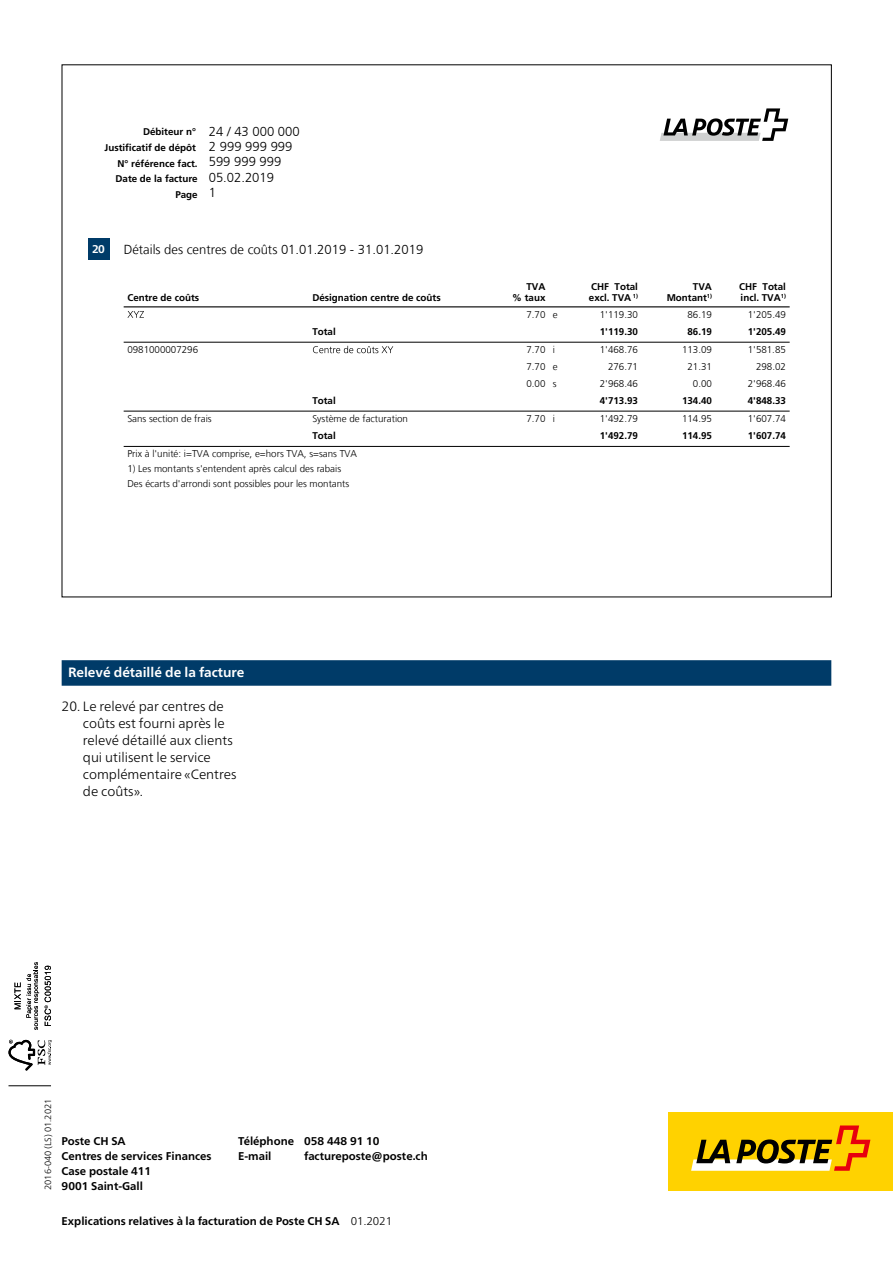
<style>
.page{position:relative;width:893px;height:1263px;background:#fff}
.page>*{position:absolute;margin:0;border:0;box-sizing:border-box;transform-origin:0 0}
.t1{font:300 13.5px/17px "Frutiger Neue LT Pro";color:#000}
.t2{font:700 13.5px "Frutiger Neue LT Pro";color:#fff}
.t3{font:300 13.05px/15.6px "Frutiger";color:#000}
.t4{font:700 11.25px "Frutiger Neue LT Pro";color:#000}
.t5{font:700 11.25px "Frutiger Neue LT Pro";color:#fff}
.t6{font:300 9.75px/14.9px "Frutiger";color:#000}
.t7{font:700 9.75px/11.4px "Frutiger";color:#000;text-align:right}
.t8{font:300 9px "Frutiger Neue LT Pro";color:#000}
.s1{font-weight:300;font-size:13.05px}
.s2{font-weight:300}
</style>
<div class="page">
<div style="left:62px;top:660px;width:769px;height:26px;background:#003b68"></div>
<hr style="left:9px;top:1085px;width:42px;height:1px;background:#000">
<svg style="left:9px;top:1040px;width:43px;height:30px"></svg>
<svg style="left:15px;top:962px;width:24px;height:68px"></svg>
<svg style="left:45px;top:966px;width:6px;height:60px"></svg>
<svg style="left:660px;top:108px;width:128px;height:33px"></svg>
<hr style="left:124px;top:306px;width:666px;height:1px;background:#000">
<hr style="left:124px;top:342px;width:666px;height:1px;background:#000">
<hr style="left:124px;top:411px;width:666px;height:1px;background:#000">
<hr style="left:124px;top:446px;width:666px;height:1px;background:#000">
<svg style="left:127px;top:311px;width:17px;height:7px"></svg>
<svg style="left:313px;top:346px;width:80px;height:7px"></svg>
<div style="left:88px;top:238px;width:21px;height:21px;background:#003b68"></div>
<div style="left:669px;top:1113px;width:224px;height:78px;background:#ffd200"></div>
<svg style="left:691px;top:1125px;width:179px;height:46px"></svg>
<p class="t3" style="left:209px;top:123px;width:92px">24 / 43 000 000<br>2 999 999 999</p>
<p class="t7" style="left:143px;top:126px;width:54px">Débiteur n°</p>
<p class="t7" style="left:105px;top:142px;width:93px">Justificatif de dépôt</p>
<p class="t7" style="left:118px;top:158px;width:165px">N° référence fact. <span class="s1">599 999 999</span></p>
<p class="t7" style="left:116px;top:173px;width:160px">Date de la facture <span class="s1">05.02.2019</span></p>
<p class="t7" style="left:175px;top:188px;width:42px">Page <span class="s1">1</span></p>
<p class="t5" style="left:92px;top:243px;width:14px">20</p>
<p class="t3" style="left:124px;top:242px;width:301px">Détails des centres de coûts 01.01.2019 - 31.01.2019</p>
<p class="t7" style="left:127px;top:292px;width:73px">Centre de coûts</p>
<p class="t7" style="left:312px;top:292px;width:130px">Désignation centre de coûts</p>
<p class="t7" style="left:512px;top:281px;width:35px">TVA<br>% taux</p>
<p class="t7" style="left:589px;top:281px;width:51px;text-align:left">CHF Total excl. TVA <sup>1)</sup></p>
<p class="t7" style="left:667px;top:281px;width:47px">TVA<br>Montant<sup>1)</sup></p>
<p class="t7" style="left:739px;top:281px;width:48px;text-align:left">CHF Total incl. TVA<sup>1)</sup></p>
<p class="t6" style="left:526px;top:307px;width:33px">7.70 e</p>
<p class="t6" style="left:600px;top:307px;width:40px">1'119.30</p>
<p class="t6" style="left:687px;top:307px;width:26px">86.19</p>
<p class="t6" style="left:748px;top:307px;width:40px">1'205.49</p>
<p class="t7" style="left:312px;top:326px;width:25px">Total</p>
<p class="t7" style="left:600px;top:326px;width:40px">1'119.30</p>
<p class="t7" style="left:687px;top:326px;width:26px">86.19</p>
<p class="t7" style="left:748px;top:326px;width:40px">1'205.49</p>
<p class="t6" style="left:127px;top:342px;width:72px">0981000007296</p>
<p class="t6" style="left:526px;top:342px;width:30px">7.70 i</p>
<p class="t6" style="left:600px;top:342px;width:40px">1'468.76</p>
<p class="t6" style="left:682px;top:342px;width:31px">113.09</p>
<p class="t6" style="left:748px;top:342px;width:40px">1'581.85</p>
<p class="t6" style="left:526px;top:359px;width:33px">7.70 e</p>
<p class="t6" style="left:608px;top:359px;width:31px">276.71</p>
<p class="t6" style="left:687px;top:359px;width:26px">21.31</p>
<p class="t6" style="left:756px;top:359px;width:31px">298.02</p>
<p class="t6" style="left:526px;top:376px;width:32px">0.00 s</p>
<p class="t6" style="left:600px;top:376px;width:40px">2'968.46</p>
<p class="t6" style="left:693px;top:376px;width:21px">0.00</p>
<p class="t6" style="left:748px;top:376px;width:40px">2'968.46</p>
<p class="t7" style="left:312px;top:395px;width:25px">Total</p>
<p class="t7" style="left:600px;top:395px;width:40px">4'713.93</p>
<p class="t7" style="left:682px;top:395px;width:31px">134.40</p>
<p class="t7" style="left:748px;top:395px;width:40px">4'848.33</p>
<p class="t6" style="left:127px;top:411px;width:86px">Sans section de frais</p>
<p class="t6" style="left:312px;top:411px;width:97px">Système de facturation</p>
<p class="t6" style="left:526px;top:411px;width:30px">7.70 i</p>
<p class="t6" style="left:600px;top:411px;width:40px">1'492.79</p>
<p class="t6" style="left:682px;top:411px;width:31px">114.95</p>
<p class="t6" style="left:748px;top:411px;width:40px">1'607.74</p>
<p class="t7" style="left:312px;top:430px;width:25px">Total</p>
<p class="t7" style="left:600px;top:430px;width:40px">1'492.79</p>
<p class="t7" style="left:682px;top:430px;width:31px">114.95</p>
<p class="t7" style="left:748px;top:430px;width:40px">1'607.74</p>
<p class="t6" style="left:127px;top:447px;width:231px">Prix à l'unité: i=TVA comprise, e=hors TVA, s=sans TVA</p>
<p class="t6" style="left:127px;top:461px;width:223px">1) Les montants s'entendent après calcul des rabais<br>Des écarts d'arrondi sont possibles pour les montants</p>
<h2 class="t2" style="left:68px;top:664px;width:178px">Relevé détaillé de la facture</h2>
<p class="t1" style="left:83px;top:698px;width:155px;text-indent:-21px">20. Le relevé par centres de coûts est fourni après le relevé détaillé aux clients qui utilisent le service complémentaire «Centres de coûts».</p>
<p class="t8" style="left:43px;top:1190px;width:92px;rotate:-90deg">2016-040 (LS) 01.2021</p>
<p class="t4" style="left:62px;top:1134px;width:66px">Poste CH SA</p>
<p class="t4" style="left:62px;top:1149px;width:151px">Centres de services Finances</p>
<p class="t4" style="left:62px;top:1164px;width:91px">Case postale 411</p>
<p class="t4" style="left:62px;top:1179px;width:83px">9001 Saint-Gall</p>
<p class="t4" style="left:238px;top:1134px;width:143px">Téléphone 058 448 91 10</p>
<p class="t4" style="left:238px;top:1149px;width:35px">E-mail</p>
<p class="t4" style="left:304px;top:1149px;width:125px">factureposte@poste.ch</p>
<p class="t4" style="left:62px;top:1214px;width:332px">Explications relatives à la facturation de Poste CH SA <span class="s2">01.2021</span></p>
</div>
